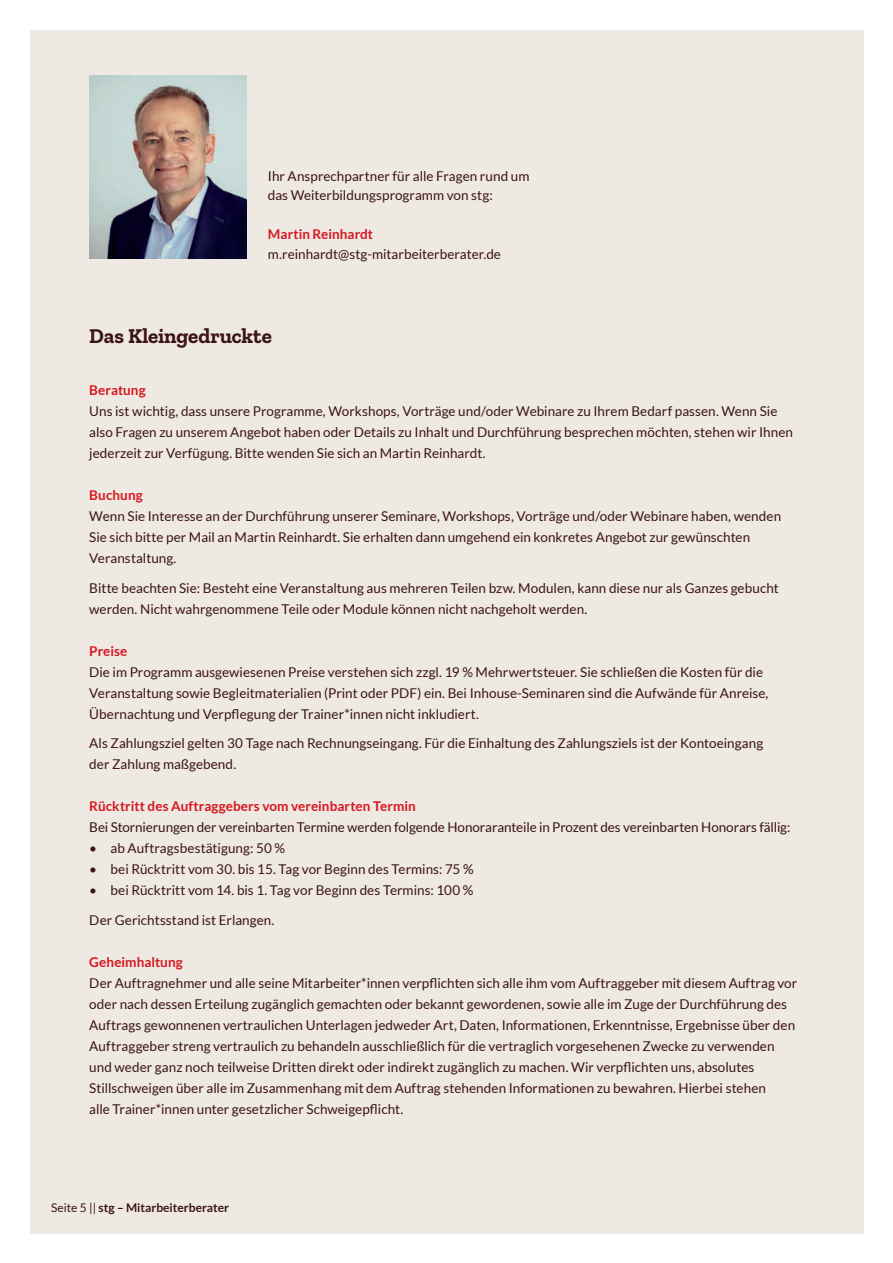
<style>
.page{position:relative;width:893px;height:1263px;background:#fff}
.page>*{position:absolute;margin:0;border:0;box-sizing:border-box;transform-origin:0 0}
.Titel_Zilla_20_24{font:700 21px "Zilla Slab";letter-spacing:-.005em;color:#3c1413}
.t1{font:13.5px/21px "Lato";color:#3c1413}
.Titel_Zilla_20_24-2{font:700 13.5px "Lato";letter-spacing:.005em;color:#d7171f}
.t2{font:700 12px "Lato";color:#3c1413}
.s1{font-weight:400}
</style>
<div class="page">
<div style="left:30px;top:30px;width:833px;height:1203px;background:#eee9e3"></div>
<img style="left:89px;top:76px;width:157px;height:183px">
<p class="t1" style="left:268px;top:166px;width:263px;line-height:19.5px">Ihr Ansprechpartner für alle Fragen rund um das Weiterbildungsprogramm von stg:</p>
<p class="Titel_Zilla_20_24-2" style="left:268px;top:227px;width:107px">Martin Reinhardt</p>
<p class="t1" style="left:268px;top:243px;width:235px">m.reinhardt@stg-mitarbeiterberater.de</p>
<p class="Titel_Zilla_20_24" style="left:89px;top:324px;width:184px">Das Kleingedruckte</p>
<p class="Titel_Zilla_20_24-2" style="left:89px;top:382px;width:58px">Beratung</p>
<p class="t1" style="left:89px;top:401px;width:705px">Uns ist wichtig, dass unsere Programme, Workshops, Vorträge und/oder Webinare zu Ihrem Bedarf passen. Wenn Sie also Fragen zu unserem Angebot haben oder Details zu Inhalt und Durchführung besprechen möchten, stehen wir Ihnen jederzeit zur Verfügung. Bitte wenden Sie sich an Martin Reinhardt.</p>
<p class="Titel_Zilla_20_24-2" style="left:89px;top:487px;width:55px">Buchung</p>
<p class="t1" style="left:89px;top:506px;width:693px">Wenn Sie Interesse an der Durchführung unserer Seminare, Workshops, Vorträge und/oder Webinare haben, wenden<br>Sie sich bitte per Mail an Martin Reinhardt. Sie erhalten dann umgehend ein konkretes Angebot zur gewünschten<br>Veranstaltung.</p>
<p class="t1" style="left:89px;top:577px;width:691px">Bitte beachten Sie: Besteht eine Veranstaltung aus mehreren Teilen bzw. Modulen, kann diese nur als Ganzes gebucht werden. Nicht wahrgenommene Teile oder Module können nicht nachgeholt werden.</p>
<p class="Titel_Zilla_20_24-2" style="left:89px;top:643px;width:39px">Preise</p>
<p class="t1" style="left:89px;top:661px;width:681px">Die im Programm ausgewiesenen Preise verstehen sich zzgl. 19 % Mehrwertsteuer. Sie schließen die Kosten für die<br>Veranstaltung sowie Begleitmaterialien (Print oder PDF) ein. Bei Inhouse-Seminaren sind die Aufwände für Anreise,<br>Übernachtung und Verpflegung der Trainer*innen nicht inkludiert.</p>
<p class="t1" style="left:89px;top:733px;width:675px">Als Zahlungsziel gelten 30 Tage nach Rechnungseingang. Für die Einhaltung des Zahlungsziels ist der Kontoeingang der Zahlung maßgebend.</p>
<p class="Titel_Zilla_20_24-2" style="left:89px;top:798px;width:328px">Rücktritt des Auftraggebers vom vereinbarten Termin</p>
<p class="t1" style="left:89px;top:817px;width:703px">Bei Stornierungen der vereinbarten Termine werden folgende Honoraranteile in Prozent des vereinbarten Honorars fällig:</p>
<p class="t1" style="left:89px;top:838px;width:197px">• ab Auftragsbestätigung: 50 %</p>
<p class="t1" style="left:89px;top:859px;width:386px">• bei Rücktritt vom 30. bis 15. Tag vor Beginn des Termins: 75 %</p>
<p class="t1" style="left:89px;top:880px;width:386px">• bei Rücktritt vom 14. bis 1. Tag vor Beginn des Termins: 100 %</p>
<p class="t1" style="left:89px;top:909px;width:187px">Der Gerichtsstand ist Erlangen.</p>
<p class="Titel_Zilla_20_24-2" style="left:89px;top:954px;width:95px">Geheimhaltung</p>
<p class="t1" style="left:89px;top:972px;width:709px">Der Auftragnehmer und alle seine Mitarbeiter*innen verpflichten sich alle ihm vom Auftraggeber mit diesem Auftrag vor oder nach dessen Erteilung zugänglich gemachten oder bekannt gewordenen, sowie alle im Zuge der Durchführung des Auftrags gewonnenen vertraulichen Unterlagen jedweder Art, Daten, Informationen, Erkenntnisse, Ergebnisse über den Auftraggeber streng vertraulich zu behandeln ausschließlich für die vertraglich vorgesehenen Zwecke zu verwenden und weder ganz noch teilweise Dritten direkt oder indirekt zugänglich zu machen. Wir verpflichten uns, absolutes Stillschweigen über alle im Zusammenhang mit dem Auftrag stehenden Informationen zu bewahren. Hierbei stehen<br>alle Trainer*innen unter gesetzlicher Schweigepflicht.</p>
<p class="t2" style="left:51px;top:1201px;width:180px"><span class="s1">Seite 5 ||</span> stg – Mitarbeiterberater</p>
</div>
